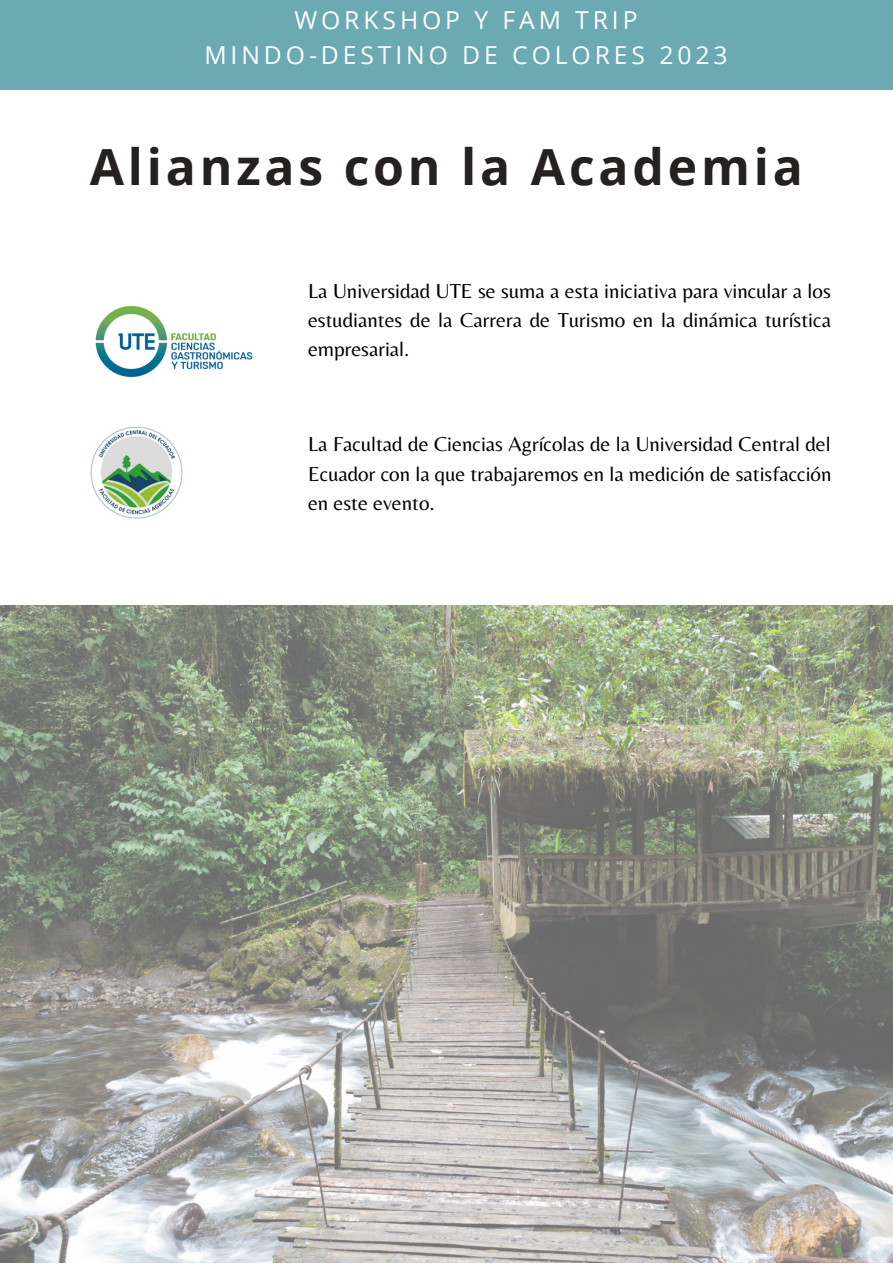
<style>
.page{position:relative;width:893px;height:1264px;background:#fff}
.page>*{position:absolute;margin:0;border:0;box-sizing:border-box;transform-origin:0 0}
.t1{font:700 49.8px "Open Sans";letter-spacing:.075em;color:#242120}
.t2{font:24.75px "Open Sans";letter-spacing:.16em;color:#fff}
.t3{font:21px/29.2px "Belleza";color:#000;text-align:justify}
</style>
<div class="page">
<div style="left:0;top:0;width:892px;height:89px;background:#6ba9b3"></div>
<img style="left:95px;top:305px;width:158px;height:73px">
<img style="left:90px;top:426px;width:93px;height:93px">
<img style="left:0;top:606px;width:892px;height:656px">
<p class="t2" style="left:294px;top:3px;width:345px">WORKSHOP Y FAM TRIP</p>
<p class="t2" style="left:204px;top:37px;width:524px">MINDO-DESTINO DE COLORES 2023</p>
<p class="t1" style="left:90px;top:131px;width:714px">Alianzas con la Academia</p>
<p class="t3" style="left:308px;top:275px;width:524px">La Universidad UTE se suma a esta iniciativa para vincular a los estudiantes de la Carrera de Turismo en la dinámica turística empresarial.</p>
<p class="t3" style="left:308px;top:429px;width:525px">La Facultad de Ciencias Agrícolas de la Universidad Central del Ecuador con la que trabajaremos en la medición de satisfacción en este evento.</p>
</div>
